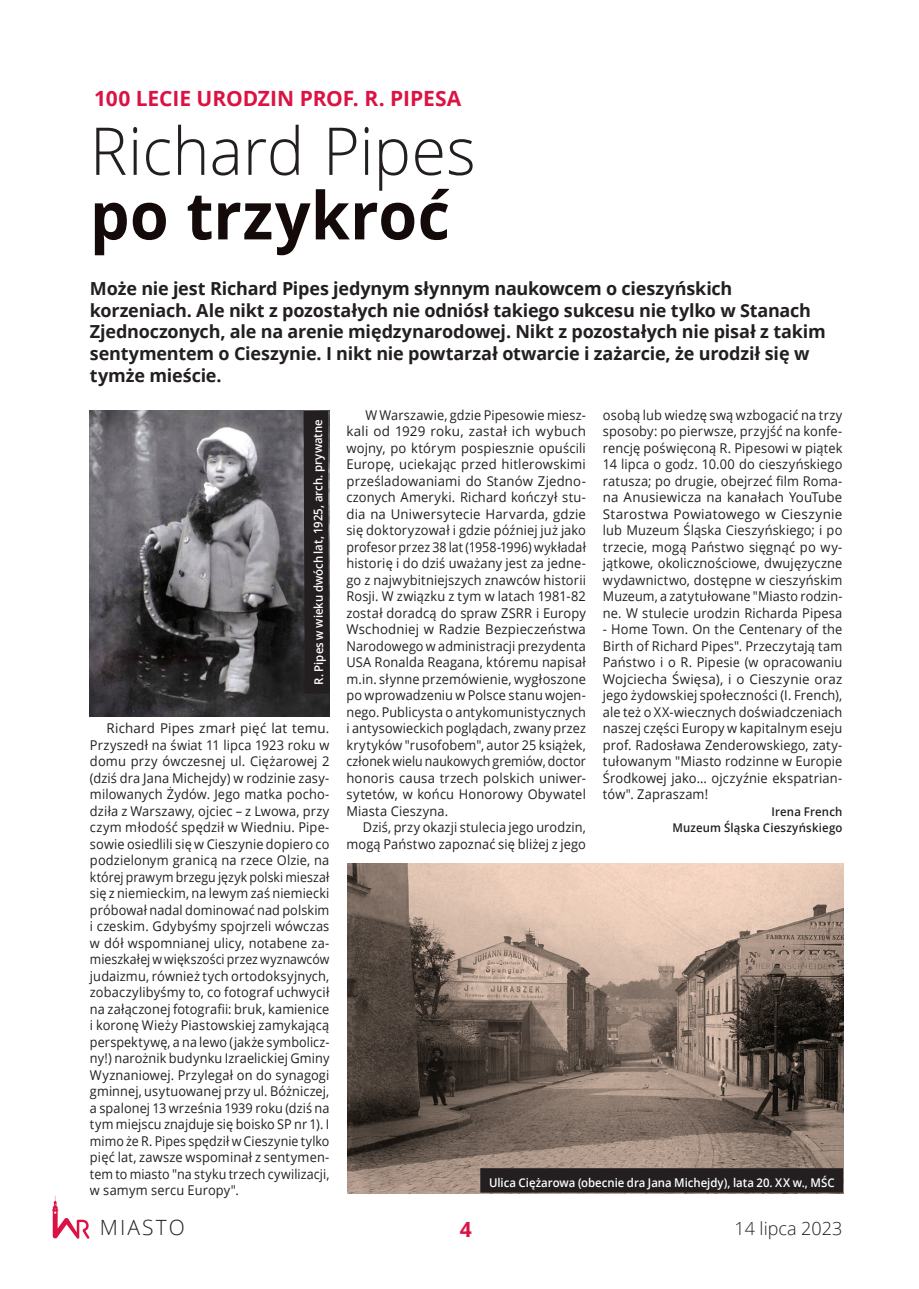
<style>
.page{position:relative;width:919px;height:1289px;background:#fff}
.page>*{position:absolute;margin:0;border:0;box-sizing:border-box;transform-origin:0 0}
.t1{font:300 66px "Open Sans";letter-spacing:.005em;color:#231f20;scale:.95 1}
.t2{font:700 66px "Open Sans";letter-spacing:.01em;color:#140a0a;scale:.95 1}
.t3{font:700 21px "Open Sans";letter-spacing:-.005em;color:#dc1244}
.t4{font:300 21px "Open Sans";letter-spacing:.1em;color:#231f20}
.t5{font:700 18px/21.6px "Open Sans";letter-spacing:-.015em;color:#231f20}
.t6{font:300 18px "Open Sans";color:#231f20}
.t7{font:13.5px/16.5px "Open Sans";letter-spacing:.01em;color:#231f20;text-align:justify;scale:.95 1}
.t8{font:13.5px/16.5px "Open Sans";letter-spacing:.01em;color:#231f20}
.t9{font:13.5px/16.5px "Open Sans";letter-spacing:.01em;color:#231f20;text-align:justify;scale:.94 1}
.t10{font:600 12px "Open Sans";letter-spacing:-.005em;color:#fff;scale:.95 1}
.t11{font:600 12px/16.5px "Open Sans";letter-spacing:.015em;color:#231f20;text-align:right;scale:.95 1}
</style>
<div class="page">
<svg style="left:52px;top:1196px;width:37px;height:42px"></svg>
<img style="left:347px;top:863px;width:496px;height:329px">
<img style="left:89px;top:410px;width:202px;height:306px">
<div style="left:480px;top:1168px;width:363px;height:24px;background:#231f20"></div>
<svg style="left:291px;top:410px;width:39px;height:307px;background:#363335"></svg>
<h2 class="t3" style="left:94px;top:84px;width:369px">100 lecie urodzin prof. R. pipesa</h2>
<h1 class="t1" style="left:90px;top:106px;width:407px">Richard Pipes</h1>
<h1 class="t2" style="left:90px;top:169px;width:380px">po trzykroć</h1>
<p class="t5" style="left:90px;top:277px;width:737px">Może nie jest Richard Pipes jedynym słynnym naukowcem o cieszyńskich korzeniach. Ale nikt z pozostałych nie odniósł takiego sukcesu nie tylko w Stanach Zjednoczonych, ale na arenie międzynarodowej. Nikt z pozostałych nie pisał z takim sentymentem o Cieszynie. I nikt nie powtarzał otwarcie i zażarcie, że urodził się w tymże mieście.</p>
<p class="t10" style="left:310px;top:685px;width:281px;rotate:-90deg">R. Pipes w wieku dwóch lat, 1925, arch. prywatne</p>
<p class="t8" style="left:90px;top:719px;width:241px;text-indent:17px">Richard Pipes zmarł pięć lat temu.<br>Przyszedł na świat 11 lipca 1923 roku w domu przy ówczesnej ul. Ciężarowej 2 (dziś dra Jana Michejdy) w rodzinie zasy&shy;milowanych Żydów. Jego matka pocho&shy;dziła z Warszawy, ojciec – z Lwowa, przy czym młodość spędził w Wiedniu. Pipe&shy;sowie osiedlili się w Cieszynie dopiero co podzielonym granicą na rzece Olzie, na której prawym brzegu język polski mieszał się z niemieckim, na lewym zaś niemiecki próbował nadal dominować nad polskim i czeskim. Gdybyśmy spojrzeli wówczas w dół wspomnianej ulicy, notabene za&shy;mieszkałej w większości przez wyznawców judaizmu, również tych ortodoksyjnych, zobaczylibyśmy to, co fotograf uchwycił na załączonej fotografii: bruk, kamienice i koronę Wieży Piastowskiej zamykającą perspektywę, a na lewo (jakże symbolicz&shy;ny!) narożnik budynku Izraelickiej Gminy Wyznaniowej. Przylegał on do synagogi gminnej, usytuowanej przy ul. Bóżniczej, a spalonej 13 września 1939 roku (dziś na tym miejscu znajduje się boisko SP nr 1). I mimo że R. Pipes spędził w Cieszynie tylko pięć lat, zawsze wspominał z sentymen&shy;tem to miasto "na styku trzech cywilizacji, w samym sercu Europy".</p>
<p class="t9" style="left:346px;top:406px;width:256px;text-indent:19px">W Warszawie, gdzie Pipesowie miesz&shy;kali od 1929 roku, zastał ich wybuch wojny, po którym pospiesznie opuścili Europę, uciekając przed hitlerowskimi prześladowaniami do Stanów Zjedno&shy;czonych Ameryki. Richard kończył stu&shy;dia na Uniwersytecie Harvarda, gdzie się doktoryzował i gdzie później już jako profesor przez 38 lat (1958-1996) wykładał historię i do dziś uważany jest za jedne&shy;go z najwybitniejszych znawców historii Rosji. W związku z tym w latach 1981-82 został doradcą do spraw ZSRR</p>
<p class="t7" style="left:346px;top:604px;width:253px;text-indent:189px">i Europy Wschodniej w Radzie Bezpieczeństwa Narodowego w administracji prezydenta USA Ronalda Reagana, któremu napisał m.in. słynne przemówienie, wygłoszone po wprowadzeniu w Polsce stanu wojen&shy;nego. Publicysta o antykomunistycznych i antysowieckich poglądach, zwany przez krytyków "rusofobem", autor 25 książek, członek wielu naukowych gremiów, doctor honoris causa trzech polskich uniwer&shy;sytetów, w końcu Honorowy Obywatel Miasta Cieszyna.</p>
<p class="t7" style="left:346px;top:818px;width:253px;text-align:right">Dziś, przy okazji stulecia jego urodzin, mogą Państwo zapoznać się bliżej z jego</p>
<p class="t7" style="left:603px;top:406px;width:253px">osobą lub wiedzę swą wzbogacić na trzy sposoby: po pierwsze, przyjść na konfe&shy;rencję poświęconą R. Pipesowi w piątek 14 lipca o godz. 10.00 do cieszyńskiego ratusza; po drugie, obejrzeć film Roma&shy;na Anusiewicza na kanałach YouTube Starostwa Powiatowego w Cieszynie lub Muzeum Śląska Cieszyńskiego; i po trzecie, mogą Państwo sięgnąć po wy&shy;jątkowe, okolicznościowe, dwujęzyczne wydawnictwo, dostępne w cieszyńskim Muzeum, a zatytułowane "Miasto rodzin&shy;ne. W stulecie urodzin Richarda Pipesa</p>
<p class="t7" style="left:603px;top:620px;width:253px">- Home Town. On the Centenary of the Birth of Richard Pipes". Przeczytają tam Państwo i o R. Pipesie (w opracowaniu Wojciecha Święsa), i o Cieszynie oraz jego żydowskiej społeczności (I . French), ale też o XX-wiecznych doświadczeniach naszej części Europy w kapitalnym eseju prof. Radosława Zenderowskiego, zaty&shy;tułowanym "Miasto rodzinne w Europie Środkowej jako… ojczyźnie ekspatrian&shy;tów". Zapraszam!</p>
<p class="t11" style="left:672px;top:802px;width:180px">Irena French<br>Muzeum Śląska Cieszyńskiego</p>
<p class="t10" style="left:489px;top:1174px;width:365px">Ulica Ciężarowa (obecnie dra Jana Michejdy), lata 20. XX w., MŚC</p>
<h2 class="t4" style="left:100px;top:1212px;width:87px">miasto</h2>
<h2 class="t3" style="left:460px;top:1214px;width:13px">4</h2>
<h3 class="t6" style="left:734px;top:1215px;width:109px">14 lipca 2023</h3>
</div>
